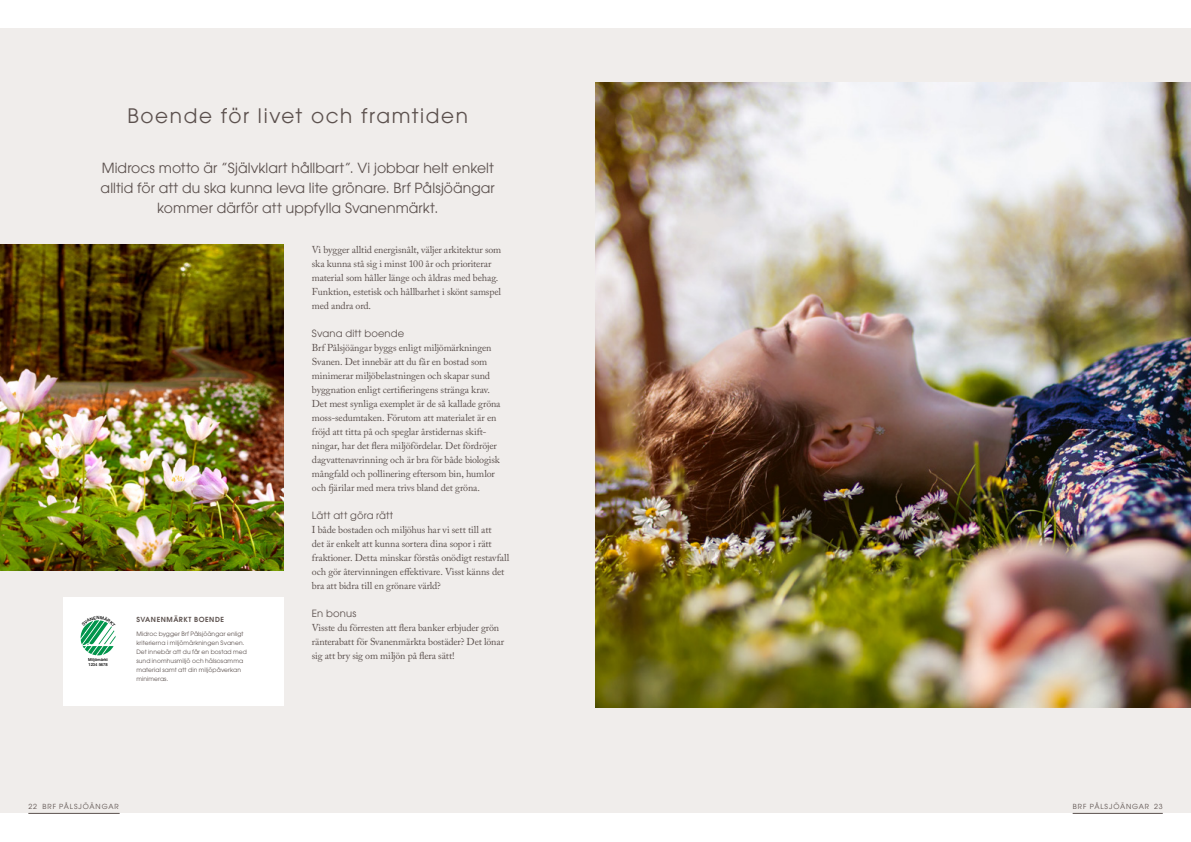
<style>
.page{position:relative;width:1191px;height:842px;background:#fff}
.page>*{position:absolute;margin:0;border:0;box-sizing:border-box;transform-origin:0 0}
.t1{font:20px "ITC Avant Garde Pro";letter-spacing:.08em;color:#5c514e}
.t2{font:14px/20px "ITC Avant Garde Pro";letter-spacing:.005em;color:#5c514e;text-align:center}
.t3{font:10px/14px "Adobe Caslon Pro";letter-spacing:-.015em;color:#5c514e}
.t4{font:10px "ITC Avant Garde Pro";letter-spacing:.01em;color:#5c514e}
.t5{font:7px "ITC Avant Garde Pro";letter-spacing:.125em;color:#5c514e}
.t6{font:600 7px "ITC Avant Garde Pro";letter-spacing:.07em;color:#5c514e}
.t7{font:6px/9px "ITC Avant Garde Pro";letter-spacing:.015em;color:#5c514e}
.t8{font:500 4.1px/4.9px "Helvetica Neue LT Std";color:#000}
</style>
<div class="page">
<div style="left:0;top:28px;width:595px;height:785px;background:#f0edeb"></div>
<div style="left:595px;top:28px;width:596px;height:785px;background:#f0edeb"></div>
<div style="left:63px;top:597px;width:220px;height:108px;background:#fff"></div>
<img style="left:0;top:244px;width:283px;height:327px">
<img style="left:595px;top:83px;width:596px;height:625px">
<hr style="left:28px;top:813px;width:92px;height:1px;background:#5c514e">
<hr style="left:1072px;top:813px;width:90px;height:1px;background:#5c514e">
<svg style="left:81px;top:620px;width:35px;height:35px"></svg>
<h1 class="t1" style="left:127px;top:104px;width:342px">Boende för livet och framtiden</h1>
<h2 class="t2" style="left:101px;top:158px;width:396px">Midrocs motto är ”Självklart hållbart”. Vi jobbar helt enkelt alltid för att du ska kunna leva lite grönare. Brf Pålsjöängar kommer därför att uppfylla Svanenmärkt.</h2>
<p class="t8" style="left:88px;top:657px;width:21px">Miljömärkt<br>1234 5678</p>
<p class="t6" style="left:136px;top:615px;width:89px">SVANENMÄRKT BOENDE</p>
<p class="t7" style="left:136px;top:629px;width:112px">Midroc bygger Brf Pålsjöängar enligt kriterierna i miljömärkningen Svanen.<br>Det innebär att du får en bostad med sund inomhusmiljö och hälsosamma material samt att din miljöpåverkan minimeras.</p>
<p class="t3" style="left:312px;top:243px;width:191px">Vi bygger alltid energisnålt, väljer arkitektur som ska kunna stå sig i minst 100 år och prioriterar material som håller länge och åldras med behag.<br>Funktion, estetisk och hållbarhet i skönt samspel med andra ord.</p>
<p class="t4" style="left:312px;top:327px;width:94px">Svana ditt boende</p>
<p class="t3" style="left:312px;top:341px;width:190px">Brf Pålsjöängar byggs enligt miljömärkningen Svanen. Det innebär att du får en bostad som minimerar miljöbelastningen och skapar sund byggnation enligt certifieringens stränga krav.<br>Det mest synliga exemplet är de så kallade gröna moss-sedumtaken. Förutom att materialet är en fröjd att titta på och speglar årstidernas skift&shy;ningar, har det flera miljöfördelar. Det fördröjer dagvattenavrinning och är bra för både biologisk mångfald och pollinering eftersom bin, humlor och fjärilar med mera trivs bland det gröna.</p>
<p class="t4" style="left:312px;top:509px;width:83px">Lätt att göra rätt</p>
<p class="t3" style="left:312px;top:523px;width:199px">I både bostaden och miljöhus har vi sett till att<br>det är enkelt att kunna sortera dina sopor i rätt fraktioner. Detta minskar förstås onödigt restavfall och gör återvinningen effektivare. Visst känns det bra att bidra till en grönare värld?</p>
<p class="t4" style="left:312px;top:607px;width:46px">En bonus</p>
<p class="t3" style="left:312px;top:621px;width:194px">Visste du förresten att flera banker erbjuder grön ränterabatt för Svanenmärkta bostäder? Det lönar sig att bry sig om miljön på flera sätt!</p>
<p class="t5" style="left:28px;top:802px;width:92px">22 BRF PÅLSJÖÄNGAR</p>
<p class="t5" style="left:1072px;top:802px;width:91px">BRF PÅLSJÖÄNGAR 23</p>
</div>
